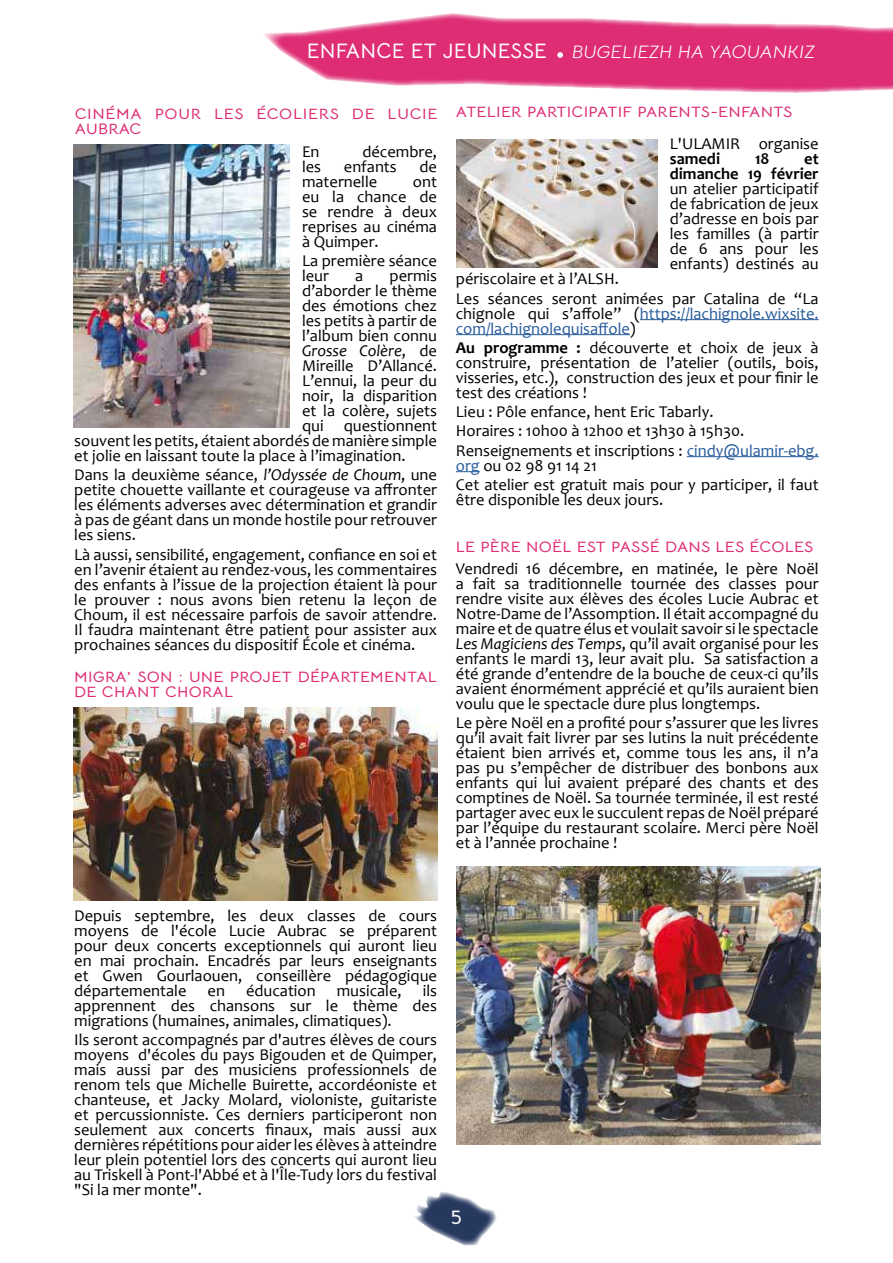
<style>
.page{position:relative;width:893px;height:1263px;background:#fff}
.page>*{position:absolute;margin:0;border:0;box-sizing:border-box;transform-origin:0 0}
.t1{font:700 54px "Bellota Text";color:#fff}
.t2{font:700 21px "Bellota Text";letter-spacing:.01em;color:#fff}
.t3{font:italic 18px "Bellota Text";color:#fff;scale:1.1 1}
.t4{font:16.5px/15px "Candara";color:#000;text-align:justify}
.t5{font:16.5px/15px "Candara";color:#275b9b}
.t6{font:700 16.5px/15px "Candara";color:#000;text-align:right}
.t7{font:italic 16.5px "Candara";color:#000}
.t8{font:700 15px/15px "Bellota Text";letter-spacing:.015em;color:#de2d74;scale:1.1 1}
.t9{font:700 15px/15px "Bellota Text";letter-spacing:.045em;color:#de2d74;scale:1.1 1}
.s1{font-style:normal}
.s2{font-style:italic}
.s3{color:#000}
.s4{font-weight:700}
.s5{color:#275b9b}
</style>
<div class="page">
<svg style="left:414px;top:1192px;width:83px;height:53px"></svg>
<svg style="left:263px;top:13px;width:630px;height:80px;fill:#de2d74"></svg>
<hr style="left:640px;top:319px;width:179px;height:1px;background:#275b9b">
<hr style="left:456px;top:334px;width:174px;height:1px;background:#275b9b">
<hr style="left:687px;top:456px;width:132px;height:1px;background:#275b9b">
<svg style="left:456px;top:471px;width:24px;height:1px"></svg>
<img style="left:74px;top:145px;width:215px;height:282px">
<img style="left:74px;top:707px;width:363px;height:193px">
<img style="left:457px;top:139px;width:200px;height:129px">
<img style="left:456px;top:866px;width:364px;height:278px">
<p class="t2" style="left:307px;top:33px;width:242px">ENFANCE ET JEUNESSE</p>
<h1 class="t1" style="left:553px;top:-6px;width:15px">.</h1>
<p class="t3" style="left:572px;top:37px;width:223px">BUGELIEZH HA YAOUANKIZ</p>
<p class="t9" style="left:75px;top:105px;width:331px">CINÉMA POUR LES ÉCOLIERS DE LUCIE<br>AUBRAC</p>
<p class="t4" style="left:302px;top:144px;width:19px">En</p>
<p class="t4" style="left:362px;top:144px;width:76px">décembre,</p>
<p class="t4" style="left:302px;top:159px;width:21px">les</p>
<p class="t4" style="left:344px;top:159px;width:54px">enfants</p>
<p class="t4" style="left:419px;top:159px;width:19px">de</p>
<p class="t4" style="left:302px;top:174px;width:77px">maternelle</p>
<p class="t4" style="left:302px;top:174px;width:136px;text-indent:111px">ont eu la chance de se rendre à deux reprises au cinéma à Quimper.</p>
<p class="t4" style="left:302px;top:253px;width:136px">La première séance leur</p>
<p class="t4" style="left:355px;top:268px;width:10px">a</p>
<p class="t4" style="left:389px;top:268px;width:49px">permis</p>
<p class="t4" style="left:302px;top:283px;width:136px">d’aborder le thème</p>
<p class="t4" style="left:302px;top:298px;width:136px">des émotions chez</p>
<p class="t4" style="left:302px;top:313px;width:136px">les petits à partir de</p>
<p class="t4" style="left:302px;top:328px;width:137px">l’album bien connu</p>
<p class="t7" style="left:302px;top:340px;width:136px">Grosse Colère<span class="s1">, de</span></p>
<p class="t4" style="left:302px;top:358px;width:136px">Mireille D’Allancé.</p>
<p class="t4" style="left:302px;top:373px;width:136px">L’ennui, la peur du</p>
<p class="t4" style="left:302px;top:388px;width:136px">noir, la disparition</p>
<p class="t4" style="left:302px;top:403px;width:136px">et la colère, sujets</p>
<p class="t4" style="left:302px;top:418px;width:136px">qui questionnent</p>
<p class="t4" style="left:74px;top:433px;width:364px">souvent les petits, étaient abordés de manière simple</p>
<p class="t4" style="left:74px;top:448px;width:333px">et jolie en laissant toute la place à l’imagination.</p>
<p class="t4" style="left:74px;top:467px;width:364px">Dans la deuxième séance, <span class="s2">l’Odyssée de Choum</span>, une petite chouette vaillante et courageuse va affronter les éléments adverses avec détermination et grandir à pas de géant dans un monde hostile pour retrouver les siens.</p>
<p class="t4" style="left:74px;top:546px;width:364px">Là aussi, sensibilité, engagement, confiance en soi et en l’avenir étaient au rendez-vous, les commentaires des enfants à l’issue de la projection étaient là pour le prouver : nous avons bien retenu la leçon de Choum, il est nécessaire parfois de savoir attendre.<br>Il faudra maintenant être patient pour assister aux prochaines séances du dispositif École et cinéma.</p>
<p class="t8" style="left:74px;top:668px;width:331px">MIGRA' SON : UNE PROJET DÉPARTEMENTAL<br>DE CHANT CHORAL</p>
<p class="t8" style="left:456px;top:103px;width:307px">ATELIER PARTICIPATIF PARENTS-ENFANTS</p>
<p class="t4" style="left:670px;top:136px;width:150px">L'ULAMIR organise</p>
<p class="t6" style="left:670px;top:151px;width:52px">samedi</p>
<p class="t6" style="left:755px;top:151px;width:16px">18</p>
<p class="t6" style="left:670px;top:151px;width:150px">et<br>dimanche 19 février</p>
<p class="t4" style="left:670px;top:181px;width:150px">un atelier participatif de fabrication de jeux d’adresse en bois par les familles (à partir de 6 ans pour les enfants) destinés au</p>
<p class="t4" style="left:456px;top:269px;width:364px;line-height:19.2px">périscolaire et à l’ALSH.<br>Les séances seront animées par Catalina de “La</p>
<p class="t5" style="left:456px;top:306px;width:364px"><span class="s3">chignole qui s’affole” (</span>https://lachignole.wixsite. com/lachignolequisaffole<span class="s3">)</span></p>
<p class="t4" style="left:456px;top:340px;width:364px"><span class="s4">Au programme :</span> découverte et choix de jeux à construire, présentation de l’atelier (outils, bois, visseries, etc.), construction des jeux et pour finir le test des créations !</p>
<p class="t4" style="left:456px;top:402px;width:364px;line-height:19.2px;text-align:left">Lieu : Pôle enfance, hent Eric Tabarly.<br>Horaires : 10h00 à 12h00 et 13h30 à 15h30.<br>Renseignements et inscriptions : <span class="s5">cindy@ulamir-ebg.</span></p>
<p class="t4" style="left:456px;top:455px;width:364px;line-height:19.2px"><span class="s5">org</span> ou 02 98 91 14 21<br>Cet atelier est gratuit mais pour y participer, il faut</p>
<p class="t4" style="left:456px;top:492px;width:209px">être disponible les deux jours.</p>
<p class="t8" style="left:456px;top:538px;width:327px">LE PÈRE NOËL EST PASSÉ DANS LES ÉCOLES</p>
<p class="t4" style="left:456px;top:560px;width:364px">Vendredi 16 décembre, en matinée, le père Noël a fait sa traditionnelle tournée des classes pour rendre visite aux élèves des écoles Lucie Aubrac et Notre-Dame de l’Assomption. Il était accompagné du maire et de quatre élus et voulait savoir si le spectacle <span class="s2">Les Magiciens des Temps</span>, qu’il avait organisé pour les enfants le mardi 13, leur avait plu. Sa satisfaction a été grande d’entendre de la bouche de ceux-ci qu’ils avaient énormément apprécié et qu’ils auraient bien voulu que le spectacle dure plus longtemps.</p>
<p class="t4" style="left:456px;top:715px;width:364px">Le père Noël en a profité pour s’assurer que les livres qu’il avait fait livrer par ses lutins la nuit précédente étaient bien arrivés et, comme tous les ans, il n’a pas pu s’empêcher de distribuer des bonbons aux enfants qui lui avaient préparé des chants et des comptines de Noël. Sa tournée terminée, il est resté partager avec eux le succulent repas de Noël préparé par l’équipe du restaurant scolaire. Merci père Noël et à l’année prochaine !</p>
<p class="t4" style="left:74px;top:908px;width:364px">Depuis septembre, les deux classes de cours moyens de l'école Lucie Aubrac se préparent pour deux concerts exceptionnels qui auront lieu en mai prochain. Encadrés par leurs enseignants et Gwen Gourlaouen, conseillère pédagogique départementale</p>
<p class="t4" style="left:74px;top:983px;width:364px;text-indent:348px">ils apprennent des chansons sur le thème des migrations (humaines, animales, climatiques).</p>
<p class="t4" style="left:74px;top:1032px;width:364px">Ils seront accompagnés par d'autres élèves de cours moyens d'écoles du pays Bigouden et de Quimper, mais aussi par des musiciens professionnels de renom tels que Michelle Buirette, accordéoniste et chanteuse, et Jacky Molard, violoniste, guitariste et percussionniste. Ces derniers participeront non seulement aux concerts finaux, mais aussi aux dernières répétitions pour aider les élèves à atteindre leur plein potentiel lors des concerts qui auront lieu au Triskell à Pont-l'Abbé et à l'Île-Tudy lors du festival "Si la mer monte".</p>
<p class="t4" style="left:208px;top:983px;width:19px">en</p>
<p class="t4" style="left:246px;top:983px;width:71px">éducation</p>
<p class="t4" style="left:337px;top:983px;width:66px">musicale,</p>
<p class="t2" style="left:451px;top:1199px;width:13px">5</p>
</div>
